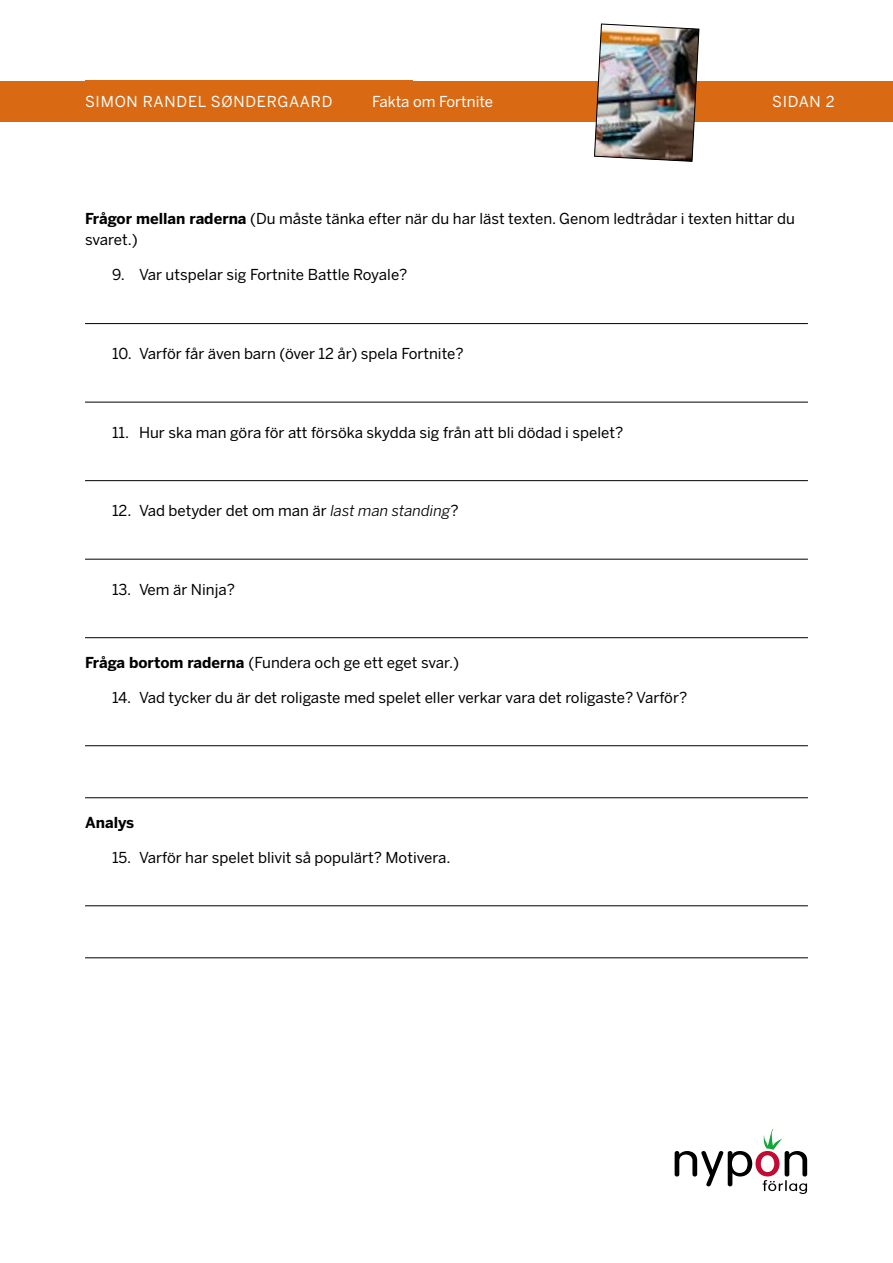
<style>
.page{position:relative;width:893px;height:1263px;background:#fff}
.page>*{position:absolute;margin:0;border:0;box-sizing:border-box;transform-origin:0 0}
.t1{font:15px/21px "Benton Sans";color:#000}
.t2{font:15px "Benton Sans";letter-spacing:.05em;color:#fff}
.t3{font:15px "Benton Sans";color:#fff}
.t4{font:700 15px "Benton Sans";color:#000}
.s1{font-weight:700}
.s2{font-style:italic}
</style>
<div class="page">
<div style="left:0;top:81px;width:893px;height:40px;background:#d96913"></div>
<div style="left:85px;top:80px;width:327px;height:41px;background:#d96913"></div>
<img style="left:594px;top:23px;width:105px;height:139px">
<svg style="left:675px;top:1128px;width:132px;height:66px"></svg>
<hr style="left:85px;top:323px;width:723px;height:1px;background:#000">
<hr style="left:85px;top:402px;width:723px;height:1px;background:#000">
<hr style="left:85px;top:480px;width:723px;height:1px;background:#000">
<hr style="left:85px;top:559px;width:723px;height:1px;background:#000">
<hr style="left:85px;top:637px;width:723px;height:1px;background:#000">
<hr style="left:85px;top:745px;width:723px;height:1px;background:#000">
<hr style="left:85px;top:797px;width:723px;height:1px;background:#000">
<hr style="left:85px;top:905px;width:723px;height:1px;background:#000">
<hr style="left:85px;top:957px;width:723px;height:1px;background:#000">
<p class="t2" style="left:85px;top:92px;width:249px">SIMON RANDEL SØNDERGAARD</p>
<p class="t3" style="left:372px;top:92px;width:123px">Fakta om Fortnite</p>
<p class="t2" style="left:772px;top:92px;width:64px">SIDAN 2</p>
<p class="t1" style="left:85px;top:209px;width:711px"><span class="s1">Frågor mellan raderna</span> (Du måste tänka efter när du har läst texten. Genom ledtrådar i texten hittar du svaret.)</p>
<p class="t1" style="left:112px;top:265px;width:297px">9. Var utspelar sig Fortnite Battle Royale?</p>
<p class="t1" style="left:112px;top:343px;width:353px">10. Varför får även barn (över 12 år) spela Fortnite?</p>
<p class="t1" style="left:112px;top:422px;width:513px">11. Hur ska man göra för att försöka skydda sig från att bli dödad i spelet?</p>
<p class="t1" style="left:112px;top:500px;width:348px">12. Vad betyder det om man är <span class="s2">last man standing</span>?</p>
<p class="t1" style="left:112px;top:579px;width:124px">13. Vem är Ninja?</p>
<p class="t1" style="left:85px;top:652px;width:376px"><span class="s1">Fråga bortom raderna</span> (Fundera och ge ett eget svar.)</p>
<p class="t1" style="left:112px;top:687px;width:577px">14. Vad tycker du är det roligaste med spelet eller verkar vara det roligaste? Varför?</p>
<p class="t4" style="left:85px;top:813px;width:51px">Analys</p>
<p class="t1" style="left:112px;top:847px;width:340px">15. Varför har spelet blivit så populärt? Motivera.</p>
</div>
